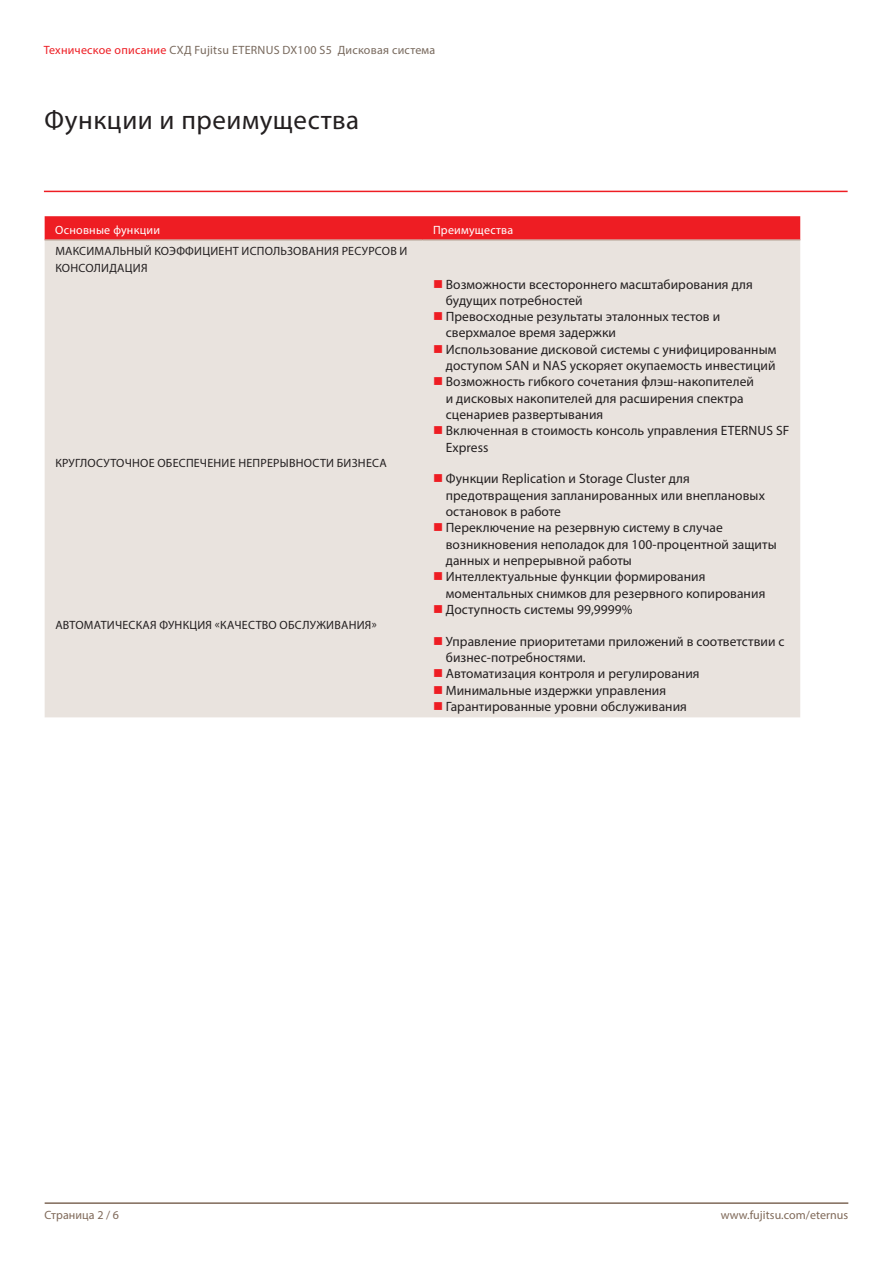
<style>
.page{position:relative;width:893px;height:1263px;background:#fff}
.page>*{position:absolute;margin:0;border:0;box-sizing:border-box;transform-origin:0 0}
.ComponentHeading{font:27px "Myriad Pro";letter-spacing:.02em;color:#231f20}
.t1{font:13.5px/16.4px "Myriad Pro";letter-spacing:.005em;color:#231f20}
.FeatureBenefitSubhea{font:12px/16.5px "Myriad Pro";letter-spacing:.02em;color:#231f20}
.RunningHeader{font:12px "Myriad Pro";letter-spacing:.02em;color:#78695d}
.FeatureBenefitHeadin{font:12px "Myriad Pro";letter-spacing:.02em;color:#fff}
.RunningFooter_R{font:12px "Myriad Pro";letter-spacing:.005em;color:#7f6959}
.RunningFooter_L{font:12px "Myriad Pro";letter-spacing:.005em;color:#7f6959}
.s1{color:#ee1d23}
</style>
<div class="page">
<hr style="left:45px;top:1202px;width:803px;height:2px;background:#7f6959">
<div style="left:45px;top:216px;width:755px;height:23px;background:#ee1d23"></div>
<div style="left:45px;top:241px;width:755px;height:476px;background:#e9e3de"></div>
<hr style="left:45px;top:239px;width:377px;height:2px;background:#c9bcb1">
<hr style="left:422px;top:239px;width:378px;height:2px;background:#c9bcb1">
<hr style="left:44px;top:191px;width:804px;height:1px;background:#ee1d23">
<svg style="left:434px;top:280px;width:8px;height:7px"></svg>
<svg style="left:434px;top:312px;width:8px;height:8px"></svg>
<svg style="left:434px;top:345px;width:8px;height:8px"></svg>
<svg style="left:434px;top:377px;width:8px;height:8px"></svg>
<svg style="left:434px;top:426px;width:8px;height:8px"></svg>
<svg style="left:434px;top:474px;width:8px;height:8px"></svg>
<svg style="left:434px;top:523px;width:8px;height:8px"></svg>
<svg style="left:434px;top:572px;width:8px;height:8px"></svg>
<svg style="left:434px;top:605px;width:8px;height:8px"></svg>
<svg style="left:434px;top:637px;width:8px;height:8px"></svg>
<svg style="left:434px;top:669px;width:8px;height:8px"></svg>
<svg style="left:434px;top:686px;width:8px;height:8px"></svg>
<svg style="left:434px;top:702px;width:8px;height:8px"></svg>
<p class="RunningHeader" style="left:44px;top:43px;width:393px"><span class="s1">Техническое описание</span> СХД Fujitsu ETERNUS DX100 S5 Дисковая система</p>
<p class="ComponentHeading" style="left:45px;top:103px;width:316px">Функции и преимущества</p>
<p class="FeatureBenefitHeadin" style="left:55px;top:222px;width:106px">Основные функции</p>
<p class="FeatureBenefitHeadin" style="left:433px;top:222px;width:82px">Преимущества</p>
<p class="FeatureBenefitSubhea" style="left:55px;top:243px;width:354px">МАКСИМАЛЬНЫЙ КОЭФФИЦИЕНТ ИСПОЛЬЗОВАНИЯ РЕСУРСОВ И<br>КОНСОЛИДАЦИЯ</p>
<p class="t1" style="left:446px;top:276px;width:308px">Возможности всестороннего масштабирования для будущих потребностей</p>
<p class="t1" style="left:446px;top:308px;width:276px">Превосходные результаты эталонных тестов и сверхмалое время задержки</p>
<p class="t1" style="left:446px;top:341px;width:332px">Использование дисковой системы с унифицированным доступом SAN и NAS ускоряет окупаемость инвестиций</p>
<p class="t1" style="left:446px;top:373px;width:310px">Возможность гибкого сочетания флэш-накопителей и дисковых накопителей для расширения спектра сценариев развертывания</p>
<p class="t1" style="left:446px;top:422px;width:345px">Включенная в стоимость консоль управления ETERNUS SF<br>Express</p>
<p class="FeatureBenefitSubhea" style="left:55px;top:454px;width:333px">КРУГЛОСУТОЧНОЕ ОБЕСПЕЧЕНИЕ НЕПРЕРЫВНОСТИ БИЗНЕСА</p>
<p class="t1" style="left:446px;top:470px;width:321px">Функции Replication и Storage Cluster для предотвращения запланированных или внеплановых остановок в работе</p>
<p class="t1" style="left:446px;top:519px;width:332px">Переключение на резервную систему в случае возникновения неполадок для 100-процентной защиты данных и непрерывной работы</p>
<p class="t1" style="left:446px;top:568px;width:321px">Интеллектуальные функции формирования моментальных снимков для резервного копирования</p>
<p class="t1" style="left:446px;top:601px;width:188px">Доступность системы 99,9999%</p>
<p class="FeatureBenefitSubhea" style="left:55px;top:617px;width:323px">АВТОМАТИЧЕСКАЯ ФУНКЦИЯ «КАЧЕСТВО ОБСЛУЖИВАНИЯ»</p>
<p class="t1" style="left:446px;top:633px;width:340px">Управление приоритетами приложений в соответствии с бизнес-потребностями.</p>
<p class="t1" style="left:446px;top:665px;width:255px">Автоматизация контроля и регулирования</p>
<p class="t1" style="left:446px;top:682px;width:222px">Минимальные издержки управления</p>
<p class="t1" style="left:446px;top:698px;width:243px">Гарантированные уровни обслуживания</p>
<p class="RunningFooter_L" style="left:45px;top:1207px;width:76px">Страница 2 / 6</p>
<p class="RunningFooter_R" style="left:721px;top:1207px;width:129px">www.fujitsu.com/eternus</p>
</div>
